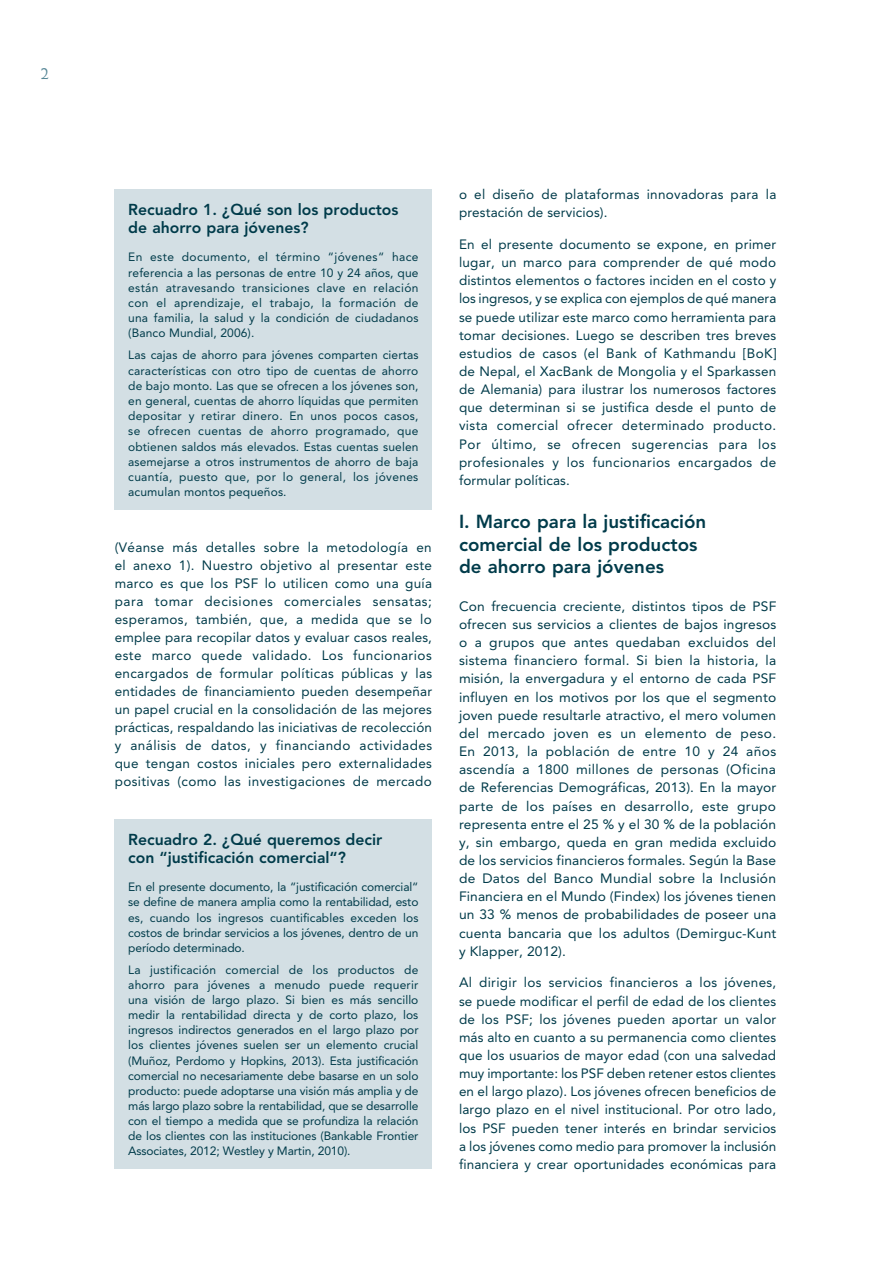
<style>
.page{position:relative;width:891px;height:1263px;background:#fff}
.page>*{position:absolute;margin:0;border:0;box-sizing:border-box;transform-origin:0 0}
.t1{font:800 18.75px/22.6px "Avenir LT Std";color:#003b4a}
.t2{font:18px "Weiss Std";color:#558696}
.t3{font:800 15.75px/18.1px "Avenir LT Std";color:#003b4a}
.t4{font:13.5px/18.1px "Avenir LT Std";letter-spacing:.015em;color:#003b4a;text-align:justify}
.t5{font:12px/15.1px "Avenir LT Std";color:#003b4a;text-align:justify}
</style>
<div class="page">
<div style="left:115px;top:189px;width:317px;height:320px;background:#d3dfe4"></div>
<div style="left:115px;top:819px;width:317px;height:349px;background:#d3dfe4"></div>
<h2 class="t2" style="left:40px;top:62px;width:10px">2</h2>
<p class="t3" style="left:128px;top:200px;width:272px">Recuadro 1. ¿Qué son los productos de ahorro para jóvenes?</p>
<p class="t5" style="left:128px;top:250px;width:292px">En este documento, el término “jóvenes“ hace referencia a las personas de entre 10 y 24 años, que están atravesando transiciones clave en relación con el aprendizaje, el trabajo, la formación de una familia, la salud y la condición de ciudadanos (Banco Mundial, 2006).</p>
<p class="t5" style="left:128px;top:348px;width:292px">Las cajas de ahorro para jóvenes comparten ciertas características con otro tipo de cuentas de ahorro de bajo monto. Las que se ofrecen a los jóvenes son, en general, cuentas de ahorro líquidas que permiten depositar y retirar dinero. En unos pocos casos, se ofrecen cuentas de ahorro programado, que obtienen saldos más elevados. Estas cuentas suelen asemejarse a otros instrumentos de ahorro de baja cuantía, puesto que, por lo general, los jóvenes acumulan montos pequeños.</p>
<p class="t4" style="left:115px;top:538px;width:319px">(Véanse más detalles sobre la metodología en el anexo 1). Nuestro objetivo al presentar este marco es que los PSF lo utilicen como una guía para tomar decisiones comerciales sensatas; esperamos, también, que, a medida que se lo emplee para recopilar datos y evaluar casos reales, este marco quede validado. Los funcionarios encargados de formular políticas públicas y las entidades de financiamiento pueden desempeñar un papel crucial en la consolidación de las mejores prácticas, respaldando las iniciativas de recolección y análisis de datos, y financiando actividades que tengan costos iniciales pero externalidades positivas (como las investigaciones de mercado</p>
<p class="t3" style="left:128px;top:830px;width:256px">Recuadro 2. ¿Qué queremos decir con “justificación comercial“?</p>
<p class="t5" style="left:128px;top:879px;width:292px">En el presente documento, la “justificación comercial“ se define de manera amplia como la rentabilidad, esto es, cuando los ingresos cuantificables exceden los costos de brindar servicios a los jóvenes, dentro de un período determinado.</p>
<p class="t5" style="left:128px;top:962px;width:292px">La justificación comercial de los productos de ahorro para jóvenes a menudo puede requerir una visión de largo plazo. Si bien es más sencillo medir la rentabilidad directa y de corto plazo, los ingresos indirectos generados en el largo plazo por los clientes jóvenes suelen ser un elemento crucial (Muñoz, Perdomo y Hopkins, 2013). Esta justificación comercial no necesariamente debe basarse en un solo producto: puede adoptarse una visión más amplia y de más largo plazo sobre la rentabilidad, que se desarrolle con el tiempo a medida que se profundiza la relación de los clientes con las instituciones (Bankable Frontier Associates, 2012; Westley y Martin, 2010).</p>
<p class="t4" style="left:459px;top:186px;width:319px">o el diseño de plataformas innovadoras para la prestación de servicios).</p>
<p class="t4" style="left:459px;top:235px;width:319px">En el presente documento se expone, en primer lugar, un marco para comprender de qué modo distintos elementos o factores inciden en el costo y los ingresos, y se explica con ejemplos de qué manera se puede utilizar este marco como herramienta para tomar decisiones. Luego se describen tres breves estudios de casos (el Bank of Kathmandu [BoK] de Nepal, el XacBank de Mongolia y el Sparkassen de Alemania) para ilustrar los numerosos factores que determinan si se justifica desde el punto de vista comercial ofrecer determinado producto.<br>Por último, se ofrecen sugerencias para los profesionales y los funcionarios encargados de formular políticas.</p>
<h1 class="t1" style="left:459px;top:510px;width:249px">I. Marco para la justificación comercial de los productos de ahorro para jóvenes</h1>
<p class="t4" style="left:459px;top:597px;width:319px">Con frecuencia creciente, distintos tipos de PSF ofrecen sus servicios a clientes de bajos ingresos o a grupos que antes quedaban excluidos del sistema financiero formal. Si bien la historia, la misión, la envergadura y el entorno de cada PSF influyen en los motivos por los que el segmento joven puede resultarle atractivo, el mero volumen del mercado joven es un elemento de peso.<br>En 2013, la población de entre 10 y 24 años ascendía a 1800 millones de personas (Oficina de Referencias Demográficas, 2013). En la mayor parte de los países en desarrollo, este grupo representa entre el 25 % y el 30 % de la población y, sin embargo, queda en gran medida excluido de los servicios financieros formales. Según la Base de Datos del Banco Mundial sobre la Inclusión Financiera en el Mundo (Findex) los jóvenes tienen un 33 % menos de probabilidades de poseer una cuenta bancaria que los adultos (Demirguc-Kunt y Klapper, 2012).</p>
<p class="t4" style="left:459px;top:973px;width:319px">Al dirigir los servicios financieros a los jóvenes, se puede modificar el perfil de edad de los clientes de los PSF; los jóvenes pueden aportar un valor más alto en cuanto a su permanencia como clientes que los usuarios de mayor edad (con una salvedad muy importante: los PSF deben retener estos clientes en el largo plazo). Los jóvenes ofrecen beneficios de largo plazo en el nivel institucional. Por otro lado, los PSF pueden tener interés en brindar servicios a los jóvenes como medio para promover la inclusión financiera y crear oportunidades económicas para</p>
</div>
